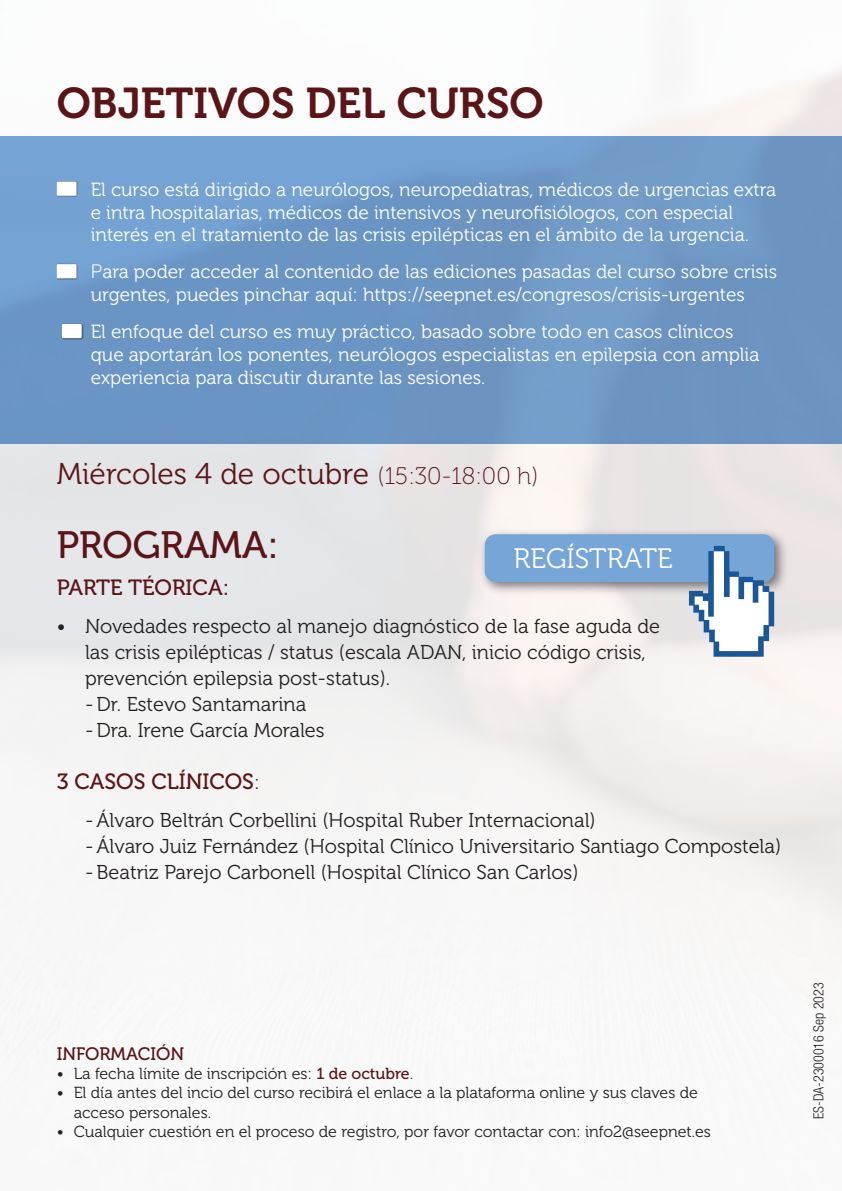
<style>
.page{position:relative;width:842px;height:1191px;background:#fff}
.page>*{position:absolute;margin:0;border:0;box-sizing:border-box;transform-origin:0 0}
.t1{font:43px "Museo 700";color:#5b1517}
.t2{font:38px "Museo 500";color:#5b1517}
.t3{font:30px "Museo 300";color:#5b1517}
.t4{font:28px "Museo 300";color:#fff}
.t5{font:22px "Museo 500";color:#5b1517}
.t6{font:20px/26px "Museo 300";color:#231f20}
.t7{font:19px/22.8px "Museo 300";color:#fff}
.t8{font:18px "Museo 500";color:#5b1517}
.t9{font:16px/19.2px "Museo 300";color:#231f20}
.t10{font:300 condensed 14px "Helvetica Neue LT Std";color:#231f20}
.s1{font-family:"Roboto";font-weight:300}
.s2{font-family:"Museo 100";font-size:24px}
.s3{font-family:"Museo 300";font-size:20px}
.s4{font-family:"Museo 500";color:#5b1517}
</style>
<div class="page">
<div style="left:0;top:136px;width:842px;height:308px;background:linear-gradient(to right,#6d9bcc,#6e96c2)"></div>
<div style="left:56px;top:181px;width:22px;height:16px;background:#231f20;opacity:.6"></div>
<div style="left:57px;top:181px;width:20px;height:15px;background:#fff"></div>
<div style="left:56px;top:263px;width:22px;height:17px;background:#231f20;opacity:.6"></div>
<div style="left:57px;top:264px;width:20px;height:14px;background:#fff"></div>
<div style="left:61px;top:323px;width:22px;height:17px;background:#231f20;opacity:.6"></div>
<div style="left:62px;top:324px;width:20px;height:14px;background:#fff"></div>
<div style="left:478px;top:527px;width:310px;height:69px;background:#231f20;opacity:.6"></div>
<div style="left:485px;top:534px;width:289px;height:48px;background:#76a5d7;border-radius:11px"></div>
<svg style="left:689px;top:545px;width:85px;height:112px"></svg>
<p class="t1" style="left:57px;top:80px;width:488px">OBJETIVOS DEL CURSO</p>
<p class="t7" style="left:91px;top:178px;width:687px">El curso está dirigido a neurólogos, neuropediatras, médicos de urgencias extra e intra hospitalarias, médicos de intensivos y neurofisiólogos, con especial interés en el tratamiento de las crisis epilépticas en el ámbito de la urgencia.</p>
<p class="t7" style="left:91px;top:261px;width:688px"><span class="s1">P</span>ara poder acceder al contenido de las ediciones pasadas del curso sobre crisis urgentes, puedes pinchar aquí: https://seepnet.es/congresos/crisis-urgentes</p>
<p class="t7" style="left:91px;top:320px;width:670px">El enfoque del curso es muy práctico, basado sobre todo en casos clínicos que aportarán los ponentes, neurólogos especialistas en epilepsia con amplia experiencia para discutir durante las sesiones.</p>
<p class="t3" style="left:57px;top:457px;width:483px">Miércoles 4 de octubre <span class="s2">(15:30-18:00 h)</span></p>
<p class="t2" style="left:57px;top:524px;width:223px">PROGRAMA:</p>
<p class="t4" style="left:514px;top:543px;width:161px">REGÍSTRATE</p>
<p class="t5" style="left:57px;top:576px;width:174px">PARTE TÉORICA:</p>
<p class="t6" style="left:85px;top:613px;width:577px;text-indent:-28px">• Novedades respecto al manejo diagnóstico de la fase aguda de las crisis epilépticas / status (escala ADAN, inicio código crisis, prevención epilepsia post-status).</p>
<p class="t6" style="left:85px;top:691px;width:223px">-Dr. Estevo Santamarina</p>
<p class="t6" style="left:85px;top:717px;width:241px">-Dra. Irene García Morales</p>
<p class="t5" style="left:57px;top:769px;width:204px">3 CASOS CLÍNICOS<span class="s3">:</span></p>
<p class="t6" style="left:85px;top:807px;width:512px">-Álvaro Beltrán Corbellini (Hospital Ruber Internacional)</p>
<p class="t6" style="left:85px;top:833px;width:698px">-Álvaro Juiz Fernández (Hospital Clínico Universitario Santiago Compostela)</p>
<p class="t6" style="left:85px;top:859px;width:495px">-Beatriz Parejo Carbonell (Hospital Clínico San Carlos)</p>
<p class="t8" style="left:57px;top:1043px;width:129px">INFORMACIÓN</p>
<p class="t9" style="left:57px;top:1064px;width:358px">• La fecha límite de inscripción es: <span class="s4">1 de octubre</span>.</p>
<p class="t9" style="left:74px;top:1083px;width:626px;text-indent:-17px">• El día antes del incio del curso recibirá el enlace a la plataforma online y sus claves de acceso personales.</p>
<p class="t9" style="left:57px;top:1122px;width:656px">• Cualquier cuestión en el proceso de registro, por favor contactar con: info2@seepnet.es</p>
<p class="t10" style="left:811px;top:1118px;width:138px;rotate:-90deg">ES-DA-2300016 Sep 2023</p>
</div>
